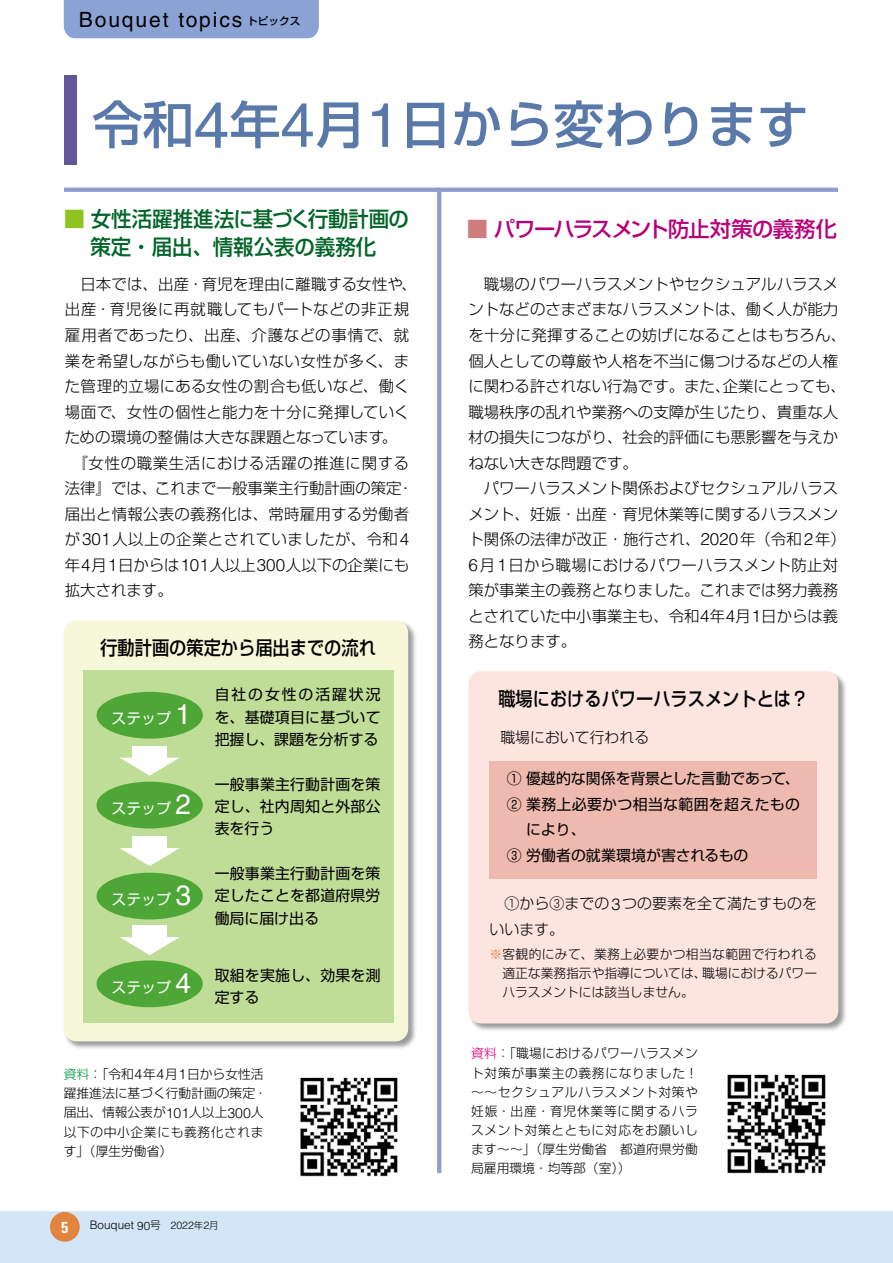
<style>
.page{position:relative;width:893px;height:1263px;background:#fff}
.page>*{position:absolute;margin:0;border:0;box-sizing:border-box;transform-origin:0 0}
.t1{font:61.8px "Helvetica LT Std";color:#5a79ab}
.t2{font:500 51px "Shin Go Pro";color:#5a79ab}
.t3{font:28.05px "Helvetica LT Std";color:#fff}
.t4{font:500 21.3px "Shin Go Pro";color:#006428;scale:.96 1}
.t5{font:500 21.3px "Shin Go Pro";letter-spacing:-.035em;color:#b7007a}
.t6{font:21px "Helvetica LT Std";letter-spacing:.09em;color:#000}
.t7{font:500 19.2px "Shin Go Pro";color:#000;scale:.9 1}
.t8{font:700 condensed 15.9px "Univers";color:#fff}
.t9{font:300 15.45px/25.5px "Shin Go Pro";color:#000}
.t10{font:300 15.45px "Shin Go Pro";letter-spacing:.025em;color:#000}
.t11{font:300 15.45px "Shin Go Pro";letter-spacing:.035em;color:#000}
.t12{font:300 15.45px "Shin Go Pro";letter-spacing:.04em;color:#000}
.t13{font:300 15.45px "Shin Go Pro";letter-spacing:.02em;color:#000}
.t14{font:14.85px/22.4px "Shin Go Pro";letter-spacing:.015em;color:#000;text-align:justify}
.t15{font:300 14.85px/25.5px "Shin Go Pro";letter-spacing:.005em;color:#000}
.t16{font:14.85px "Shin Go Pro";letter-spacing:-.01em;color:#000}
.t17{font:14.85px "Shin Go Pro";color:#fff}
.t18{font:300 12.75px/19.2px "Shin Go Pro";color:#000}
.t19{font:300 12.75px/19.2px "Shin Go Pro";letter-spacing:.03em;color:#000;text-align:right}
.t20{font:300 11.7px "Helvetica LT Std";color:#000}
.t21{font:500 10.65px "Shin Go Pro";color:#000}
.t22{font:300 10.5px "Helvetica LT Std";color:#000}
.s1{font-family:"Helvetica LT Std";font-weight:400;font-size:64.35px}
.s2{font-family:"Helvetica LT Std";font-weight:400;font-size:61.8px}
.s3{color:#8fc31f}
.s4{font-family:"Helvetica LT Std";font-size:16.95px}
.s5{color:#094}
.s6{font-family:"Helvetica LT Std";font-size:14.1px}
.s7{font-family:"Shin Go Pro";font-size:10.65px}
.s8{font-family:"Shin Go Pro";font-size:9.6px}
.s9{color:#ce7d7e}
.s10{font-family:"Helvetica LT Std";font-size:16.35px}
.s11{color:#e2833e}
.s12{color:#e4007f}
</style>
<div class="page">
<div style="left:0;top:1212px;width:893px;height:51px;background:#d3e6f7"></div>
<div style="left:64px;top:0;width:255px;height:38px;background:#8aa3d4"></div>
<div style="left:50px;top:1212px;width:30px;height:30px;background:#e2833e;border-radius:50%"></div>
<div style="left:468px;top:671px;width:379px;height:361px;background:#000;opacity:.4"></div>
<div style="left:468px;top:671px;width:370px;height:352px;background:#fce4df;border-radius:13px"></div>
<div style="left:63px;top:620px;width:354px;height:430px;background:#000;opacity:.4"></div>
<div style="left:64px;top:620px;width:344px;height:421px;background:#f7f8da;border-radius:13px"></div>
<img style="left:300px;top:1077px;width:98px;height:100px">
<div style="left:490px;top:761px;width:327px;height:118px;background:#eeb9af"></div>
<div style="left:83px;top:670px;width:310px;height:352px;background:#c0dd98"></div>
<svg style="left:437px;top:192px;width:4px;height:981px;background:#929fd0"></svg>
<hr style="left:64px;top:188px;width:774px;height:4px;background:#8e9ccf">
<div style="left:64px;top:76px;width:13px;height:89px;background:#645799"></div>
<img style="left:727px;top:1074px;width:99px;height:100px">
<div style="left:97px;top:692px;width:106px;height:47px;background:#4da635;border-radius:50%"></div>
<div style="left:97px;top:782px;width:106px;height:46px;background:#4da635;border-radius:50%"></div>
<div style="left:97px;top:873px;width:106px;height:46px;background:#4da635;border-radius:50%"></div>
<div style="left:97px;top:960px;width:106px;height:47px;background:#4da635;border-radius:50%"></div>
<svg style="left:120px;top:758px;width:59px;height:18px"></svg>
<div style="left:133px;top:746px;width:34px;height:13px;background:#fff"></div>
<svg style="left:120px;top:848px;width:60px;height:18px"></svg>
<div style="left:133px;top:836px;width:34px;height:13px;background:#fff"></div>
<svg style="left:120px;top:937px;width:60px;height:18px"></svg>
<div style="left:133px;top:925px;width:34px;height:13px;background:#fff"></div>
<h3 class="t6" style="left:79px;top:7px;width:91px">Bouquet</h3>
<h3 class="t6" style="left:178px;top:7px;width:66px">topics</h3>
<p class="t21" style="left:247px;top:13px;width:55px">トピックス</p>
<h2 class="t2" style="left:92px;top:83px;width:276px">令和 年<span class="s1">4</span> 月<span class="s2">4</span></h2>
<h1 class="t1" style="left:366px;top:89px;width:36px">1</h1>
<h2 class="t2" style="left:400px;top:83px;width:410px">日から変わります</h2>
<h3 class="t4" style="left:64px;top:201px;width:361px"><span class="s3">■</span> 女性活躍推進法に基づく行動計画の</h3>
<h3 class="t4" style="left:90px;top:229px;width:299px">策定・届出、情報公表の義務化</h3>
<p class="t9" style="left:65px;top:269px;width:354px">　日本では、出産・育児を理由に離職する女性や、</p>
<p class="t11" style="left:65px;top:297px;width:346px">出産・育児後に再就職してもパートなどの非正規</p>
<p class="t12" style="left:65px;top:322px;width:346px">雇用者であったり、出産、介護などの事情で、就</p>
<p class="t10" style="left:65px;top:348px;width:346px">業を希望しながらも働いていない女性が多く、ま</p>
<p class="t13" style="left:65px;top:373px;width:346px">た管理的立場にある女性の割合も低いなど、働く</p>
<p class="t11" style="left:65px;top:399px;width:346px">場面で、女性の個性と能力を十分に発揮していく</p>
<p class="t9" style="left:65px;top:423px;width:334px">ための環境の整備は大きな課題となっています。</p>
<p class="t12" style="left:65px;top:450px;width:346px">　『女性の職業生活における活躍の推進に関する</p>
<p class="t9" style="left:398px;top:474px;width:17px">・</p>
<p class="t9" style="left:155px;top:474px;width:248px">これまで一般事業主行動計画の策定</p>
<p class="t9" style="left:65px;top:474px;width:346px">法律』では、<br>届出と情報公表の義務化は、常時雇用する労働者が<span class="s4">301</span>人以上の企業とされていましたが、令和<span class="s4">4</span>年<span class="s4">4</span>月<span class="s4">1</span>日からは<span class="s4">101</span>人以上<span class="s4">300</span>人以下の企業にも拡大されます。</p>
<p class="t7" style="left:100px;top:632px;width:308px">行動計画の策定から届出までの流れ</p>
<h3 class="t3" style="left:176px;top:698px;width:17px">1</h3>
<p class="t17" style="left:112px;top:706px;width:61px">ステップ</p>
<h3 class="t3" style="left:176px;top:788px;width:17px">2</h3>
<p class="t17" style="left:112px;top:796px;width:61px">ステップ</p>
<h3 class="t3" style="left:176px;top:879px;width:17px">3</h3>
<p class="t17" style="left:112px;top:887px;width:61px">ステップ</p>
<h3 class="t3" style="left:176px;top:967px;width:17px">4</h3>
<p class="t17" style="left:112px;top:975px;width:61px">ステップ</p>
<p class="t14" style="left:215px;top:682px;width:167px">自社の女性の活躍状況を、基礎項目に基づいて把握し、課題を分析する</p>
<p class="t14" style="left:215px;top:771px;width:167px">一般事業主行動計画を策定し、社内周知と外部公表を行う</p>
<p class="t14" style="left:215px;top:860px;width:167px">一般事業主行動計画を策定したことを都道府県労働局に届け出る</p>
<p class="t14" style="left:215px;top:962px;width:167px">取組を実施し、効果を測定する</p>
<p class="t18" style="left:64px;top:1063px;width:205px"><span class="s5">資料</span>「：令和<span class="s6">4</span>年<span class="s6">4</span>月<span class="s6">1</span>日から女性活躍推進法に基づく行動計画の策定・届出、情報公表が<span class="s6">101</span>人以上<span class="s6">300</span>人以下の中小企業にも義務化されます」（厚生労働省(</p>
<p class="t8" style="left:61px;top:1217px;width:9px">5</p>
<p class="t20" style="left:90px;top:1218px;width:73px">Bouquet 90<span class="s7">号</span></p>
<p class="t22" style="left:170px;top:1219px;width:50px">2022<span class="s8">年 月</span>2</p>
<h3 class="t5" style="left:467px;top:211px;width:372px"><span class="s9">■</span> パワーハラスメント防止対策の義務化</h3>
<p class="t9" style="left:468px;top:269px;width:371px">　職場のパワーハラスメントやセクシュアルハラスメ</p>
<p class="t9" style="left:468px;top:295px;width:371px">ントなどのさまざまなハラスメントは、働く人が能力</p>
<p class="t10" style="left:468px;top:322px;width:379px">を十分に発揮することの妨げになることはもちろん、</p>
<p class="t9" style="left:468px;top:346px;width:371px">個人としての尊厳や人格を不当に傷つけるなどの人権</p>
<p class="t9" style="left:723px;top:371px;width:125px">企業にとっても、</p>
<p class="t9" style="left:468px;top:371px;width:379px">に関わる許されない行為です。また、<br>職場秩序の乱れや業務への支障が生じたり、貴重な人材の損失につながり、社会的評価にも悪影響を与えかねない大きな問題です。<br>　パワーハラスメント関係およびセクシュアルハラスメント、妊娠・出産・育児休業等に関するハラスメント関係の法律が改正・施行され、<span class="s4">2020</span>年（令和<span class="s4">2</span>年(<br><span class="s4">6</span>月<span class="s4">1</span>日から職場におけるパワーハラスメント防止対策が事業主の義務となりました。これまでは努力義務とされていた中小事業主も、令和 年<span class="s4">4</span> 月<span class="s4">4 1</span>日からは義務となります。</p>
<p class="t7" style="left:498px;top:683px;width:346px">職場におけるパワーハラスメントとは?</p>
<p class="t15" style="left:485px;top:723px;width:165px">　職場において行われる</p>
<p class="t16" style="left:507px;top:766px;width:295px">① 優越的な関係を背景とした言動であって、</p>
<p class="t14" style="left:507px;top:791px;width:295px">② 業務上必要かつ相当な範囲を超えたもの</p>
<p class="t14" style="left:526px;top:817px;width:61px">により、</p>
<p class="t14" style="left:507px;top:842px;width:243px">③ 労働者の就業環境が害されるもの</p>
<p class="t15" style="left:490px;top:889px;width:329px">　①から③までの<span class="s10">3</span>つの要素を全て満たすものをいいます。</p>
<p class="t19" style="left:490px;top:942px;width:329px"><span class="s11">※</span>客観的にみて、業務上必要かつ相当な範囲で行われる職場におけるパワー</p>
<p class="t18" style="left:502px;top:962px;width:206px">適正な業務指示や指導については、ハラスメントには該当しません。</p>
<p class="t18" style="left:471px;top:1042px;width:228px;text-align:justify"><span class="s12">資料</span>「：職場におけるパワーハラスメント対策が事業主の義務になりました!～～セクシュアルハラスメント対策や妊娠･出産･育児休業等に関するハラスメント対策とともに対応をお願いします～～」（厚生労働省　都道府県労働局雇用環境・均等部（室 ((</p>
</div>
